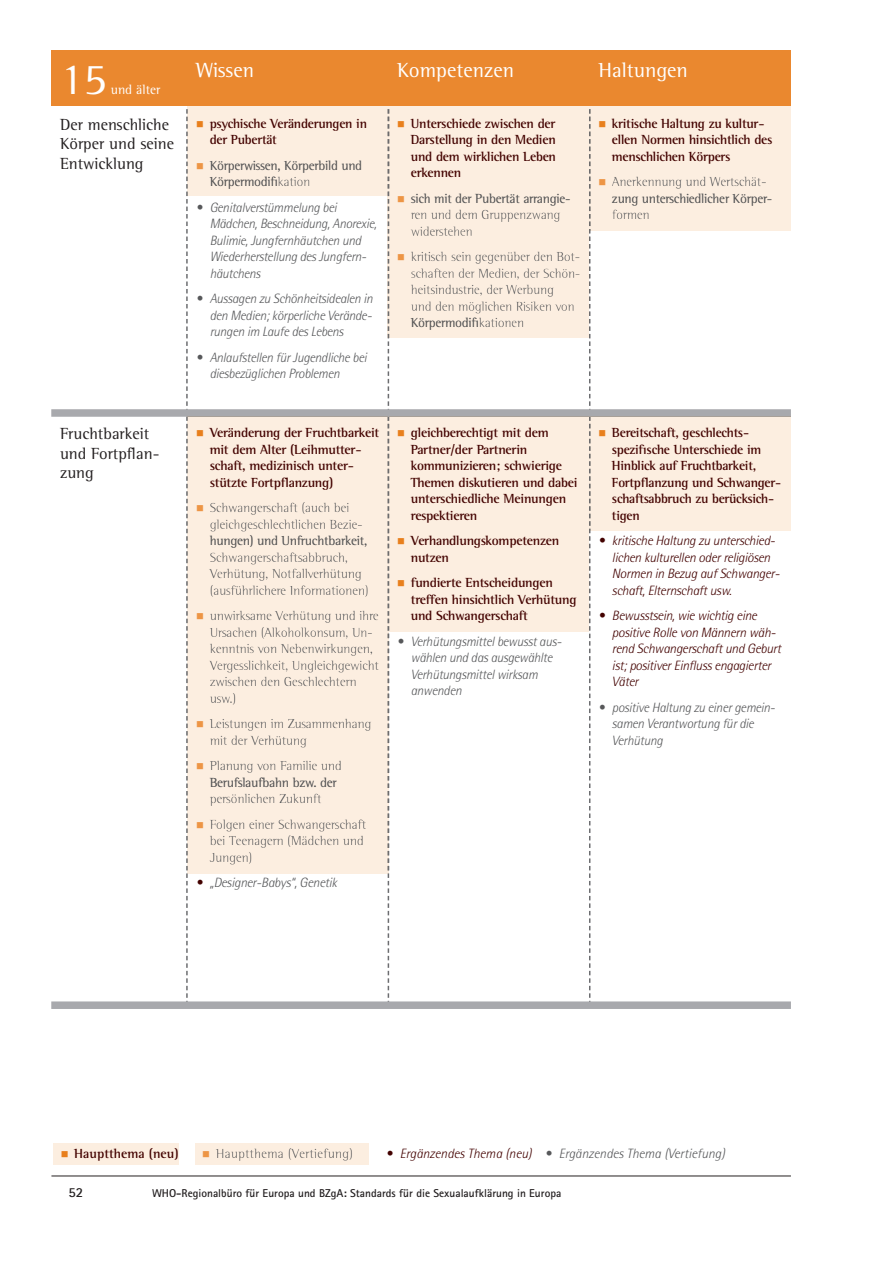
<style>
.page{position:relative;width:893px;height:1263px;background:#fff}
.page>*{position:absolute;margin:0;border:0;box-sizing:border-box;transform-origin:0 0}
.t1{font:45px "Rotis Semi Serif Std";color:#fff}
.t2{font:21px "Rotis Semi Serif Std";color:#fff}
.t3{font:16.5px/19.5px "Rotis Semi Serif Std";color:#231f20}
.t4{font:700 13.8px "Rotis Sans Serif";color:#231f20}
.t5{font:13.5px/16.5px "Rotis Semi Serif Std";letter-spacing:-.02em;color:#57585a}
.t6{font:700 13.5px/16.5px "Rotis Semi Serif Std";letter-spacing:-.02em;color:#430200}
.t7{font:italic 300 13.5px/16.5px "Rotis Semi Sans Std";letter-spacing:-.02em;color:#57585a}
.t8{font:italic 300 13.5px/16.5px "Rotis Semi Sans Std";letter-spacing:-.02em;color:#430200}
.t9{font:italic 300 13.5px "Rotis Semi Sans Std";color:#57585a}
.t10{font:13.5px "Rotis Semi Serif Std";color:#57585a}
.t11{font:700 13.5px "Rotis Semi Serif Std";color:#430200}
.t12{font:13.5px "Rotis Semi Serif Std";color:#fff}
.t13{font:700 11.4px "Rotis Sans Serif";color:#231f20}
.s1{color:#430200}
</style>
<div class="page">
<div style="left:188px;top:101px;width:201px;height:95px;background:#fceee0"></div>
<div style="left:590px;top:98px;width:201px;height:133px;background:#fceee0"></div>
<div style="left:51px;top:50px;width:739px;height:56px;background:#ea882f"></div>
<div style="left:388px;top:109px;width:201px;height:229px;background:#fceee0"></div>
<svg style="left:590px;top:109px;width:1px;height:122px"></svg>
<svg style="left:51px;top:409px;width:740px;height:600px"></svg>
<hr style="left:188px;top:416px;width:200px;height:1px;background:#a8a098">
<hr style="left:389px;top:416px;width:200px;height:1px;background:#a8a098">
<hr style="left:590px;top:416px;width:201px;height:1px;background:#a8a098">
<hr style="left:51px;top:1175px;width:740px;height:1px;background:#231f20">
<div style="left:54px;top:1143px;width:125px;height:22px;background:#fceee0"></div>
<div style="left:195px;top:1143px;width:173px;height:22px;background:#fceee0"></div>
<svg style="left:387px;top:109px;width:2px;height:87px"></svg>
<svg style="left:398px;top:121px;width:6px;height:6px"></svg>
<svg style="left:398px;top:196px;width:6px;height:6px"></svg>
<svg style="left:398px;top:254px;width:6px;height:6px"></svg>
<svg style="left:197px;top:430px;width:6px;height:6px"></svg>
<svg style="left:197px;top:505px;width:6px;height:6px"></svg>
<svg style="left:197px;top:613px;width:6px;height:6px"></svg>
<svg style="left:197px;top:721px;width:6px;height:6px"></svg>
<svg style="left:197px;top:763px;width:6px;height:6px"></svg>
<svg style="left:197px;top:822px;width:6px;height:6px"></svg>
<div style="left:388px;top:417px;width:203px;height:214px;background:#fceee0"></div>
<svg style="left:599px;top:430px;width:6px;height:6px"></svg>
<h1 class="t1" style="left:60px;top:53px;width:48px">15</h1>
<p class="t12" style="left:111px;top:81px;width:51px">und älter</p>
<h2 class="t2" style="left:196px;top:58px;width:59px">Wissen</h2>
<h2 class="t2" style="left:397px;top:58px;width:118px">Kompetenzen</h2>
<h2 class="t2" style="left:598px;top:58px;width:91px">Haltungen</h2>
<p class="t3" style="left:60px;top:114px;width:116px">Der menschliche<br>Körper und seine<br>Entwicklung</p>
<p class="t6" style="left:210px;top:115px;width:159px">psychische Veränderungen in der Pubertät</p>
<p class="t5" style="left:210px;top:157px;width:154px">Körperwissen, Körperbild und<br>Körpermodifikation</p>
<p class="t7" style="left:210px;top:199px;width:168px;text-indent:-14px">• Genitalverstümmelung bei<br>Mädchen, Beschneidung, Anorexie,<br>Bulimie, Jungfernhäutchen und<br>Wiederherstellung des Jungfern&shy;häutchens</p>
<p class="t7" style="left:210px;top:290px;width:165px;text-align:justify;text-indent:-14px">• Aussagen zu Schönheitsidealen in den Medien; körperliche Verände&shy;rungen im Laufe des Lebens</p>
<p class="t7" style="left:210px;top:349px;width:158px;text-indent:-14px">• Anlaufstellen für Jugendliche bei diesbezüglichen Problemen</p>
<p class="t3" style="left:60px;top:424px;width:101px">Fruchtbarkeit und Fortpflan&shy;zung</p>
<p class="t6" style="left:210px;top:424px;width:171px">Veränderung der Fruchtbarkeit mit dem Alter (Leihmutter&shy;schaft, medizinisch unter&shy;stützte Fortpflanzung)</p>
<p class="t5" style="left:210px;top:499px;width:160px">Schwangerschaft (auch bei gleichgeschlechtlichen Bezie&shy;hungen) und Unfruchtbarkeit,<br>Schwangerschaftsabbruch,<br>Verhütung, Notfallverhütung (ausführlichere Informationen)</p>
<p class="t5" style="left:210px;top:607px;width:171px">unwirksame Verhütung und ihre<br>Ursachen (Alkoholkonsum, Un&shy;kenntnis von Nebenwirkungen,<br>Vergesslichkeit, Ungleichgewicht zwischen den Geschlechtern usw.)</p>
<p class="t5" style="left:210px;top:715px;width:163px">Leistungen im Zusammenhang mit der Verhütung</p>
<p class="t5" style="left:210px;top:757px;width:134px">Planung von Familie und<br>Berufslaufbahn bzw. der persönlichen Zukunft</p>
<p class="t5" style="left:210px;top:816px;width:158px">Folgen einer Schwangerschaft bei Teenagern (Mädchen und<br>Jungen)</p>
<p class="t7" style="left:196px;top:874px;width:142px"><span class="s1">•</span> „Designer-Babys“, Genetik</p>
<p class="t6" style="left:411px;top:115px;width:147px;text-align:justify">Unterschiede zwischen der Darstellung in den Medien und dem wirklichen Leben erkennen</p>
<p class="t5" style="left:411px;top:190px;width:161px">sich mit der Pubertät arrangie&shy;ren und dem Gruppenzwang widerstehen</p>
<p class="t5" style="left:411px;top:248px;width:171px">kritisch sein gegenüber den Bot&shy;schaften der Medien, der Schön&shy;heitsindustrie, der Werbung<br>und den möglichen Risiken von<br>Körpermodifikationen</p>
<p class="t6" style="left:411px;top:424px;width:168px">gleichberechtigt mit dem<br>Partner/der Partnerin kommunizieren; schwierige<br>Themen diskutieren und dabei unterschiedliche Meinungen respektieren</p>
<p class="t6" style="left:411px;top:532px;width:150px">Verhandlungskompetenzen nutzen</p>
<p class="t6" style="left:411px;top:574px;width:167px">fundierte Entscheidungen treffen hinsichtlich Verhütung und Schwangerschaft</p>
<p class="t7" style="left:411px;top:633px;width:152px;text-indent:-14px">• Verhütungsmittel bewusst aus&shy;wählen und das ausgewählte<br>Verhütungsmittel wirksam anwenden</p>
<p class="t6" style="left:612px;top:115px;width:162px">kritische Haltung zu kultur&shy;ellen Normen hinsichtlich des menschlichen Körpers</p>
<p class="t5" style="left:612px;top:173px;width:162px">Anerkennung und Wertschät&shy;zung unterschiedlicher Körper&shy;formen</p>
<p class="t6" style="left:612px;top:424px;width:171px">Bereitschaft, geschlechts&shy;spezifische Unterschiede im<br>Hinblick auf Fruchtbarkeit,<br>Fortpflanzung und Schwanger&shy;schaftsabbruch zu berücksich&shy;tigen</p>
<p class="t8" style="left:612px;top:532px;width:169px;text-indent:-14px">• kritische Haltung zu unterschied&shy;lichen kulturellen oder religiösen<br>Normen in Bezug auf Schwanger&shy;schaft, Elternschaft usw.</p>
<p class="t8" style="left:612px;top:607px;width:171px;text-indent:-14px">• Bewusstsein, wie wichtig eine positive Rolle von Männern wäh&shy;rend Schwangerschaft und Geburt ist; positiver Einfluss engagierter<br>Väter</p>
<p class="t7" style="left:612px;top:699px;width:165px;text-indent:-14px">• positive Haltung zu einer gemein&shy;samen Verantwortung für die<br>Verhütung</p>
<p class="t11" style="left:74px;top:1145px;width:106px">Hauptthema (neu)</p>
<p class="t10" style="left:216px;top:1145px;width:139px">Hauptthema (Vertiefung)</p>
<p class="t9" style="left:386px;top:1145px;width:340px"><span class="s1">• Ergänzendes Thema (neu)</span> • Ergänzendes Thema (Vertiefung)</p>
<p class="t4" style="left:68px;top:1184px;width:16px">52</p>
<p class="t13" style="left:152px;top:1186px;width:411px">WHO-Regionalbüro für Europa und BZgA: Standards für die Sexualaufklärung in Europa</p>
</div>
